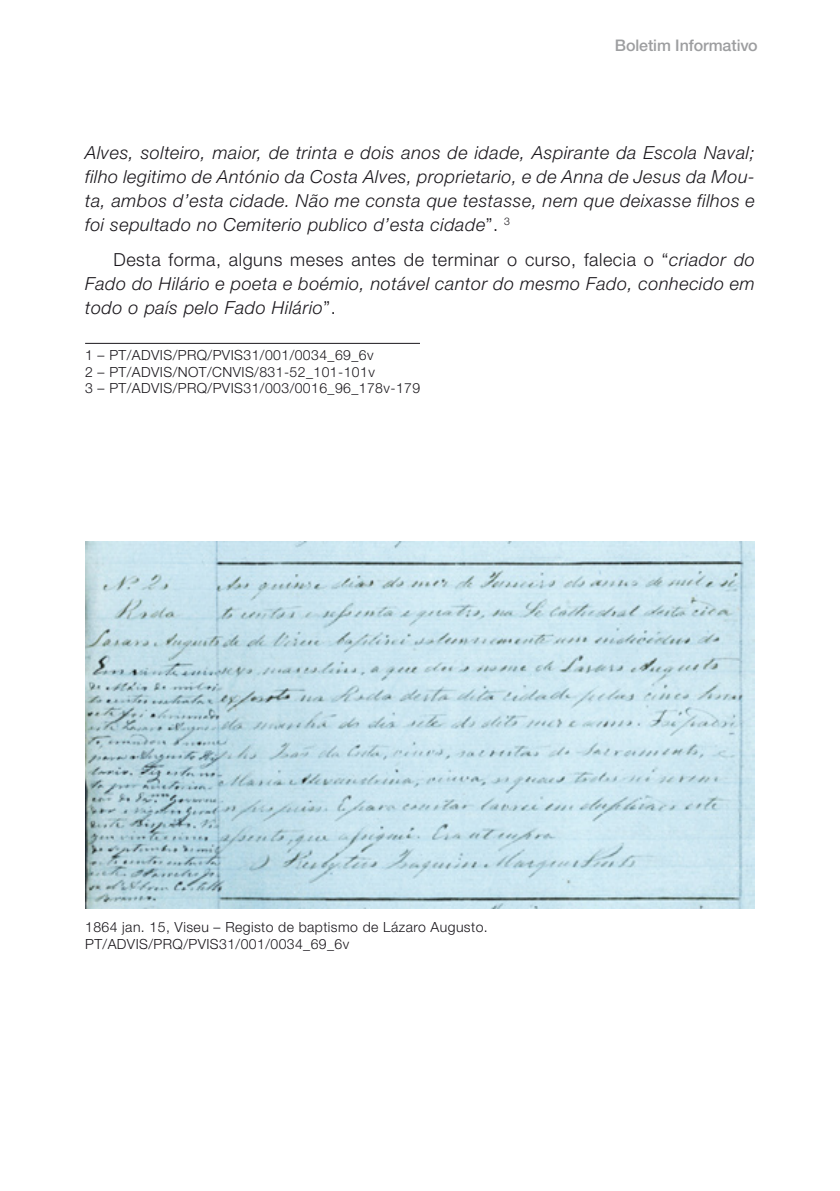
<style>
.page{position:relative;width:840px;height:1191px;background:#fff}
.page>*{position:absolute;margin:0;border:0;box-sizing:border-box;transform-origin:0 0}
.t1{font:italic 300 18px/24px "Helvetica Neue LT";letter-spacing:.03em;color:#1a171c;text-align:justify}
.t2{font:500 16px "Helvetica Neue LT";letter-spacing:-.005em;color:#9d9ea0}
.t3{font:300 14px/16.8px "Helvetica Neue LT";letter-spacing:.03em;color:#1a171c}
.s1{font-style:normal}
</style>
<div class="page">
<hr style="left:85px;top:343px;width:335px;height:1px;background:#1a171c">
<img style="left:85px;top:541px;width:669px;height:368px">
<p class="t2" style="left:614px;top:35px;width:144px">Boletim Informativo</p>
<p class="t1" style="left:85px;top:140px;width:671px">Alves, solteiro, maior, de trinta e dois anos de idade, Aspirante da Escola Naval; filho legitimo de António da Costa Alves, proprietario, e de Anna de Jesus da Mou&shy;ta, ambos d’esta cidade. Não me consta que testasse, nem que deixasse filhos e foi sepultado no Cemiterio publico d’esta cidade<span class="s1">”.</span> <sup>3</sup></p>
<p class="t1" style="left:85px;top:247px;width:671px;text-indent:28px"><span class="s1">Desta forma, alguns meses antes de terminar o curso, falecia o “</span>criador do Fado do Hilário e poeta e boémio, notável cantor do mesmo Fado, conhecido em todo o país pelo Fado Hilário<span class="s1">”.</span></p>
<p class="t3" style="left:85px;top:346px;width:336px">1 – PT/ADVIS/PRQ/PVIS31/001/0034_69_6v<br>2 – PT/ADVIS/NOT/CNVIS/831-52_101-101v<br>3 – PT/ADVIS/PRQ/PVIS31/003/0016_96_178v-179</p>
<p class="t3" style="left:85px;top:918px;width:404px">1864 jan. 15, Viseu – Registo de baptismo de Lázaro Augusto.<br>PT/ADVIS/PRQ/PVIS31/001/0034_69_6v</p>
</div>
